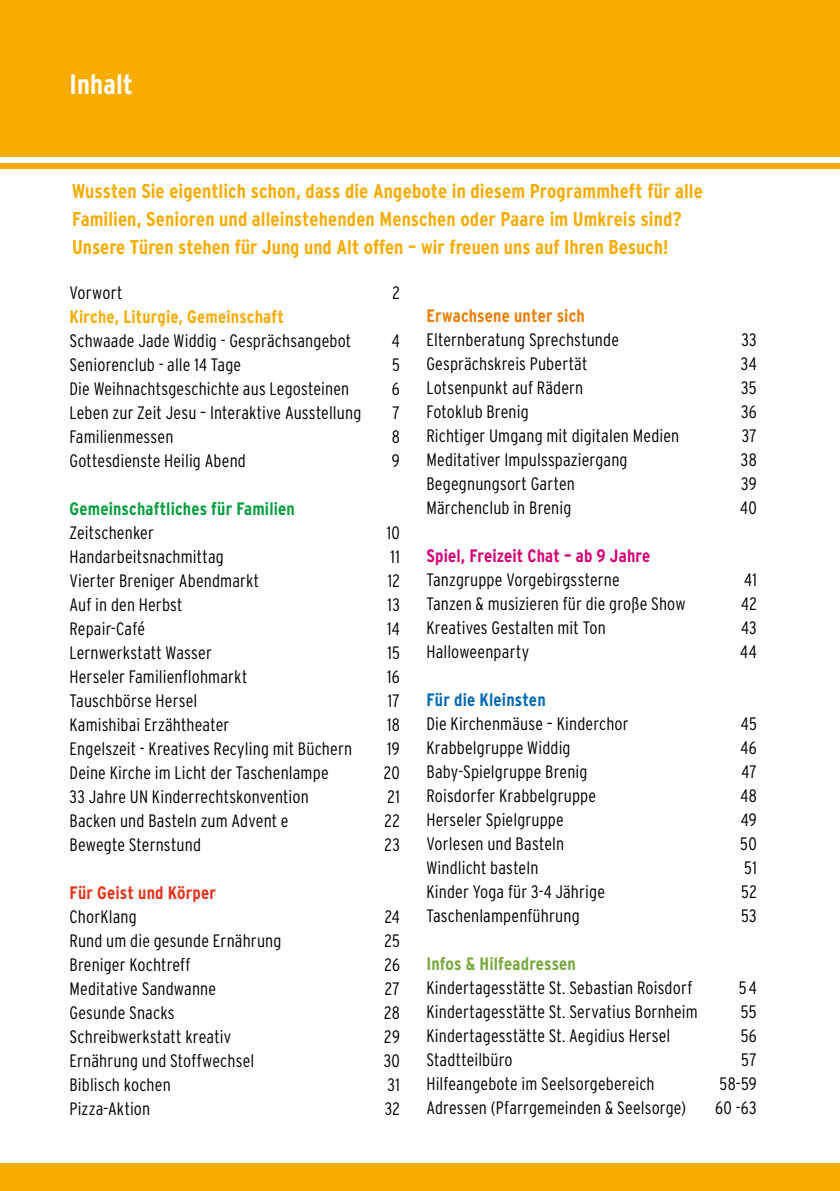
<style>
.page{position:relative;width:840px;height:1191px;background:#fff}
.page>*{position:absolute;margin:0;border:0;box-sizing:border-box;transform-origin:0 0}
.t1{font:700 28px "Interstate Condensed";letter-spacing:.01em;color:#fff}
.t2{font:700 20px/28px "Interstate Condensed";color:#f8ac00}
.t3{font:300 18px "Interstate Condensed";letter-spacing:.01em;color:#000}
.t4{font:700 18px "Interstate Condensed";letter-spacing:.005em;color:#009e3d}
.t5{font:700 18px "Interstate Condensed";letter-spacing:.005em;color:#f8ac00}
.t6{font:700 18px "Interstate Condensed";letter-spacing:.005em;color:#d70077}
.t7{font:700 18px "Interstate Condensed";letter-spacing:.005em;color:#ef7d00}
.t8{font:700 18px "Interstate Condensed";letter-spacing:.005em;color:#76a83c}
.t9{font:700 18px "Interstate Condensed";letter-spacing:.01em;color:#e6331c}
.t10{font:700 18px "Interstate Condensed";letter-spacing:.01em;color:#0069b4}
</style>
<div class="page">
<div style="left:0;top:0;width:839px;height:156px;background:#f8ac00"></div>
<div style="left:0;top:1163px;width:839px;height:28px;background:#f8ac00"></div>
<div style="left:0;top:163px;width:839px;height:6px;background:#f8ac00"></div>
<h1 class="t1" style="left:69px;top:69px;width:65px">Inhalt</h1>
<p class="t2" style="left:72px;top:177px;width:632px">Wussten Sie eigentlich schon, dass die Angebote in diesem Programmheft für alle<br>Familien, Senioren und alleinstehenden Menschen oder Paare im Umkreis sind?<br>Unsere Türen stehen für Jung und Alt offen – wir freuen uns auf Ihren Besuch!</p>
<p class="t3" style="left:69px;top:282px;width:54px">Vorwort</p>
<p class="t3" style="left:392px;top:282px;width:9px">2</p>
<p class="t5" style="left:69px;top:306px;width:216px">Kirche, Liturgie, Gemeinschaft</p>
<p class="t3" style="left:69px;top:330px;width:283px">Schwaade Jade Widdig - Gesprächsangebot</p>
<p class="t3" style="left:392px;top:330px;width:9px">4</p>
<p class="t3" style="left:69px;top:354px;width:173px">Seniorenclub - alle 14 Tage</p>
<p class="t3" style="left:392px;top:354px;width:9px">5</p>
<p class="t3" style="left:69px;top:378px;width:281px">Die Weihnachtsgeschichte aus Legosteinen</p>
<p class="t3" style="left:392px;top:378px;width:9px">6</p>
<p class="t3" style="left:69px;top:402px;width:293px">Leben zur Zeit Jesu – Interaktive Ausstellung</p>
<p class="t3" style="left:392px;top:402px;width:9px">7</p>
<p class="t3" style="left:69px;top:426px;width:105px">Familienmessen</p>
<p class="t3" style="left:391px;top:426px;width:10px">8</p>
<p class="t3" style="left:69px;top:450px;width:178px">Gottesdienste Heilig Abend</p>
<p class="t3" style="left:392px;top:450px;width:9px">9</p>
<p class="t4" style="left:69px;top:498px;width:227px">Gemeinschaftliches für Familien</p>
<p class="t3" style="left:69px;top:522px;width:86px">Zeitschenker</p>
<p class="t3" style="left:386px;top:522px;width:15px">10</p>
<p class="t3" style="left:69px;top:546px;width:156px">Handarbeitsnachmittag</p>
<p class="t3" style="left:390px;top:546px;width:11px">11</p>
<p class="t3" style="left:69px;top:570px;width:191px">Vierter Breniger Abendmarkt</p>
<p class="t3" style="left:387px;top:570px;width:14px">12</p>
<p class="t3" style="left:69px;top:594px;width:114px">Auf in den Herbst</p>
<p class="t3" style="left:387px;top:594px;width:14px">13</p>
<p class="t3" style="left:69px;top:618px;width:77px">Repair-Café</p>
<p class="t3" style="left:387px;top:618px;width:14px">14</p>
<p class="t3" style="left:69px;top:642px;width:144px">Lernwerkstatt Wasser</p>
<p class="t3" style="left:387px;top:642px;width:14px">15</p>
<p class="t3" style="left:69px;top:666px;width:179px">Herseler Familienflohmarkt</p>
<p class="t3" style="left:387px;top:666px;width:14px">16</p>
<p class="t3" style="left:69px;top:690px;width:129px">Tauschbörse Hersel</p>
<p class="t3" style="left:387px;top:690px;width:14px">17</p>
<p class="t3" style="left:69px;top:714px;width:161px">Kamishibai Erzähtheater</p>
<p class="t3" style="left:387px;top:714px;width:14px">18</p>
<p class="t3" style="left:69px;top:738px;width:284px">Engelszeit - Kreatives Recyling mit Büchern</p>
<p class="t3" style="left:387px;top:738px;width:14px">19</p>
<p class="t3" style="left:69px;top:762px;width:260px">Deine Kirche im Licht der Taschenlampe</p>
<p class="t3" style="left:383px;top:762px;width:17px">20</p>
<p class="t3" style="left:69px;top:786px;width:241px">33 Jahre UN Kinderrechtskonvention</p>
<p class="t3" style="left:387px;top:786px;width:14px">21</p>
<p class="t3" style="left:69px;top:810px;width:220px">Backen und Basteln zum Advent e</p>
<p class="t3" style="left:384px;top:810px;width:17px">22</p>
<p class="t3" style="left:69px;top:834px;width:133px">Bewegte Sternstund</p>
<p class="t3" style="left:384px;top:834px;width:17px">23</p>
<p class="t9" style="left:69px;top:882px;width:148px">Für Geist und Körper</p>
<p class="t3" style="left:69px;top:906px;width:69px">ChorKlang</p>
<p class="t3" style="left:384px;top:906px;width:16px">24</p>
<p class="t3" style="left:69px;top:930px;width:213px">Rund um die gesunde Ernährung</p>
<p class="t3" style="left:384px;top:930px;width:17px">25</p>
<p class="t3" style="left:69px;top:954px;width:122px">Breniger Kochtreff</p>
<p class="t3" style="left:384px;top:954px;width:17px">26</p>
<p class="t3" style="left:69px;top:978px;width:148px">Meditative Sandwanne</p>
<p class="t3" style="left:384px;top:978px;width:17px">27</p>
<p class="t3" style="left:69px;top:1002px;width:107px">Gesunde Snacks</p>
<p class="t3" style="left:384px;top:1002px;width:17px">28</p>
<p class="t3" style="left:69px;top:1026px;width:163px">Schreibwerkstatt kreativ</p>
<p class="t3" style="left:384px;top:1026px;width:17px">29</p>
<p class="t3" style="left:69px;top:1050px;width:186px">Ernährung und Stoffwechsel</p>
<p class="t3" style="left:383px;top:1050px;width:18px">30</p>
<p class="t3" style="left:69px;top:1074px;width:103px">Biblisch kochen</p>
<p class="t3" style="left:387px;top:1074px;width:14px">31</p>
<p class="t3" style="left:69px;top:1098px;width:82px">Pizza-Aktion</p>
<p class="t3" style="left:384px;top:1098px;width:17px">32</p>
<p class="t7" style="left:426px;top:306px;width:160px">Erwachsene unter sich</p>
<p class="t3" style="left:426px;top:330px;width:194px">Elternberatung Sprechstunde</p>
<p class="t3" style="left:741px;top:330px;width:17px">33</p>
<p class="t3" style="left:426px;top:354px;width:162px">Gesprächskreis Pubertät</p>
<p class="t3" style="left:740px;top:354px;width:17px">34</p>
<p class="t3" style="left:426px;top:378px;width:158px">Lotsenpunkt auf Rädern</p>
<p class="t3" style="left:740px;top:378px;width:17px">35</p>
<p class="t3" style="left:426px;top:402px;width:104px">Fotoklub Brenig</p>
<p class="t3" style="left:740px;top:402px;width:17px">36</p>
<p class="t3" style="left:426px;top:426px;width:254px">Richtiger Umgang mit digitalen Medien</p>
<p class="t3" style="left:741px;top:426px;width:17px">37</p>
<p class="t3" style="left:426px;top:450px;width:202px">Meditativer Impulsspaziergang</p>
<p class="t3" style="left:740px;top:450px;width:17px">38</p>
<p class="t3" style="left:426px;top:474px;width:150px">Begegnungsort Garten</p>
<p class="t3" style="left:740px;top:474px;width:17px">39</p>
<p class="t3" style="left:426px;top:498px;width:146px">Märchenclub in Brenig</p>
<p class="t3" style="left:739px;top:498px;width:18px">40</p>
<p class="t6" style="left:426px;top:546px;width:225px">Spiel, Freizeit Chat – ab 9 Jahre</p>
<p class="t3" style="left:426px;top:570px;width:195px">Tanzgruppe Vorgebirgssterne</p>
<p class="t3" style="left:743px;top:570px;width:14px">41</p>
<p class="t3" style="left:426px;top:594px;width:260px">Tanzen &amp; musizieren für die große Show</p>
<p class="t3" style="left:740px;top:594px;width:17px">42</p>
<p class="t3" style="left:426px;top:618px;width:181px">Kreatives Gestalten mit Ton</p>
<p class="t3" style="left:740px;top:618px;width:17px">43</p>
<p class="t3" style="left:426px;top:642px;width:104px">Halloweenparty</p>
<p class="t3" style="left:739px;top:642px;width:18px">44</p>
<p class="t10" style="left:426px;top:690px;width:121px">Für die Kleinsten</p>
<p class="t3" style="left:426px;top:714px;width:204px">Die Kirchenmäuse – Kinderchor</p>
<p class="t3" style="left:740px;top:714px;width:17px">45</p>
<p class="t3" style="left:426px;top:738px;width:146px">Krabbelgruppe Widdig</p>
<p class="t3" style="left:740px;top:738px;width:18px">46</p>
<p class="t3" style="left:426px;top:762px;width:162px">Baby-Spielgruppe Brenig</p>
<p class="t3" style="left:741px;top:762px;width:17px">47</p>
<p class="t3" style="left:426px;top:786px;width:171px">Roisdorfer Krabbelgruppe</p>
<p class="t3" style="left:740px;top:786px;width:18px">48</p>
<p class="t3" style="left:426px;top:810px;width:139px">Herseler Spielgruppe</p>
<p class="t3" style="left:740px;top:810px;width:17px">49</p>
<p class="t3" style="left:426px;top:834px;width:139px">Vorlesen und Basteln</p>
<p class="t3" style="left:739px;top:834px;width:18px">50</p>
<p class="t3" style="left:426px;top:858px;width:113px">Windlicht basteln</p>
<p class="t3" style="left:743px;top:858px;width:14px">51</p>
<p class="t3" style="left:426px;top:882px;width:180px">Kinder Yoga für 3-4 Jährige</p>
<p class="t3" style="left:740px;top:882px;width:17px">52</p>
<p class="t3" style="left:426px;top:906px;width:155px">Taschenlampenführung</p>
<p class="t3" style="left:740px;top:906px;width:17px">53</p>
<p class="t8" style="left:426px;top:954px;width:151px">Infos &amp; Hilfeadressen</p>
<p class="t3" style="left:426px;top:978px;width:267px">Kindertagesstätte St. Sebastian Roisdorf</p>
<p class="t3" style="left:738px;top:978px;width:20px">54</p>
<p class="t3" style="left:426px;top:1002px;width:273px">Kindertagesstätte St. Servatius Bornheim</p>
<p class="t3" style="left:740px;top:1002px;width:17px">55</p>
<p class="t3" style="left:426px;top:1026px;width:245px">Kindertagesstätte St. Aegidius Hersel</p>
<p class="t3" style="left:740px;top:1026px;width:18px">56</p>
<p class="t3" style="left:426px;top:1050px;width:88px">Stadtteilbüro</p>
<p class="t3" style="left:740px;top:1050px;width:17px">57</p>
<p class="t3" style="left:426px;top:1074px;width:229px">Hilfeangebote im Seelsorgebereich</p>
<p class="t3" style="left:719px;top:1074px;width:39px">58-59</p>
<p class="t3" style="left:426px;top:1098px;width:261px">Adressen (Pfarrgemeinden &amp; Seelsorge)</p>
<p class="t3" style="left:714px;top:1098px;width:43px">60 -63</p>
</div>
